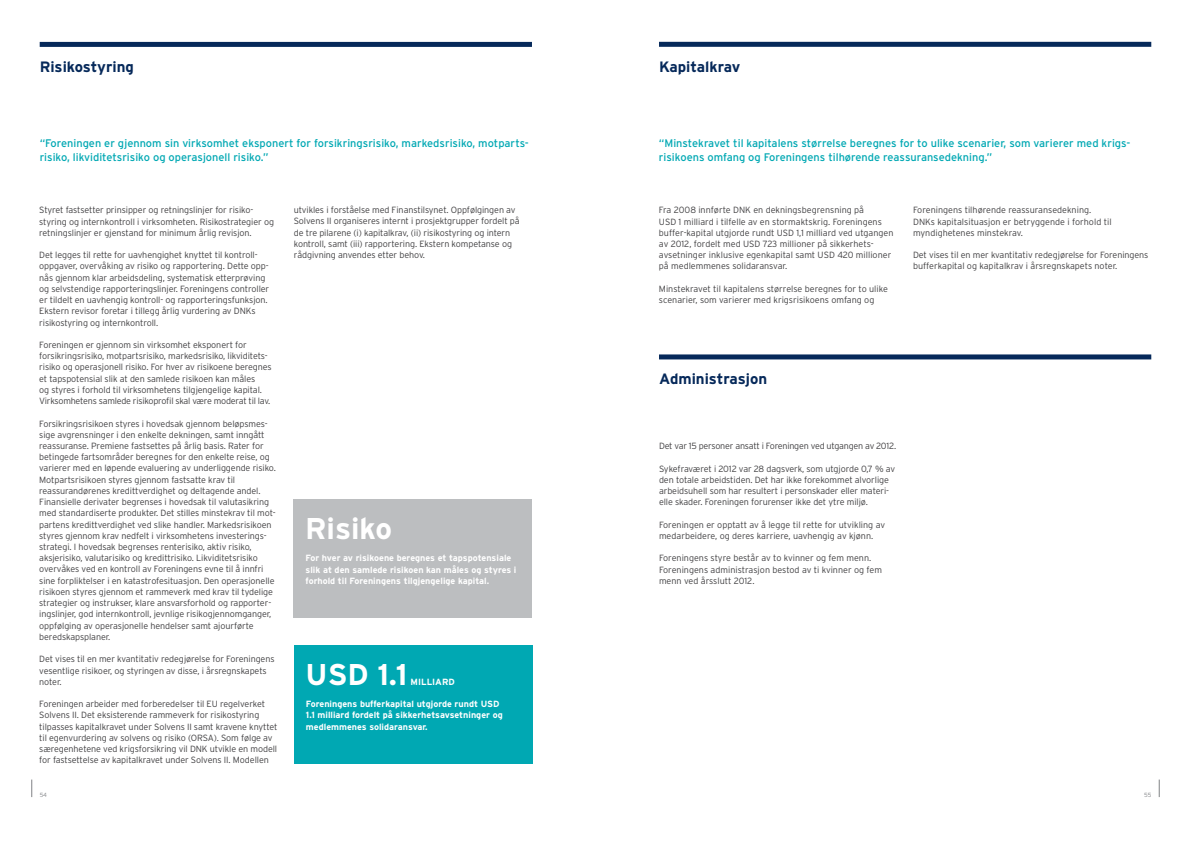
<style>
.page{position:relative;width:1191px;height:842px;background:#fff}
.page>*{position:absolute;margin:0;border:0;box-sizing:border-box;transform-origin:0 0}
.t1{font:700 30px "Interstate";color:#fff}
.t2{font:700 15px "Interstate";color:#06295a}
.t3{font:11px/13.2px "Interstate";color:#00a8b3}
.t4{font:300 9px/11.2px "Interstate";letter-spacing:-.01em;color:#414042}
.t5{font:700 9px/11.2px "Interstate";color:#fff}
.t6{font:300 6px "Interstate";color:#808285}
</style>
<div class="page">
<div style="left:294px;top:645px;width:238px;height:118px;background:#00a8b3"></div>
<div style="left:659px;top:354px;width:492px;height:5px;background:#06295a"></div>
<div style="left:294px;top:499px;width:238px;height:118px;background:#bcbec0"></div>
<div style="left:40px;top:42px;width:492px;height:5px;background:#06295a"></div>
<svg style="left:31px;top:779px;width:1px;height:18px"></svg>
<div style="left:659px;top:42px;width:492px;height:5px;background:#06295a"></div>
<svg style="left:1159px;top:779px;width:1px;height:18px"></svg>
<h2 class="t2" style="left:40px;top:58px;width:96px">Risikostyring</h2>
<h2 class="t2" style="left:659px;top:58px;width:83px">Kapitalkrav</h2>
<p class="t3" style="left:40px;top:137px;width:491px">“Foreningen er gjennom sin virksomhet eksponert for forsikringsrisiko, markedsrisiko, motparts&shy;risiko, likviditetsrisiko og operasjonell risiko.”</p>
<p class="t3" style="left:659px;top:137px;width:473px">“Minstekravet til kapitalens størrelse beregnes for to ulike scenarier, som varierer med krigs&shy;risikoens omfang og Foreningens tilhørende reassuransedekning.”</p>
<p class="t4" style="left:39px;top:204px;width:236px">Styret fastsetter prinsipper og retningslinjer for risiko&shy;styring og internkontroll i virksomheten. Risikostrategier og retningslinjer er gjenstand for minimum årlig revisjon.</p>
<p class="t4" style="left:39px;top:249px;width:231px">Det legges til rette for uavhengighet knyttet til kontroll&shy;oppgaver, overvåking av risiko og rapportering. Dette opp&shy;nås gjennom klar arbeidsdeling, systematisk etterprøving og selvstendige rapporteringslinjer. Foreningens controller er tildelt en uavhengig kontroll- og rapporteringsfunksjon.<br>Ekstern revisor foretar i tillegg årlig vurdering av DNKs risikostyring og internkontroll.</p>
<p class="t4" style="left:39px;top:339px;width:234px">Foreningen er gjennom sin virksomhet eksponert for forsikringsrisiko, motpartsrisiko, markedsrisiko, likviditets&shy;risiko og operasjonell risiko. For hver av risikoene beregnes et tapspotensial slik at den samlede risikoen kan måles<br>og styres i forhold til virksomhetens tilgjengelige kapital.<br>Virksomhetens samlede risikoprofil skal være moderat til lav.</p>
<p class="t4" style="left:39px;top:418px;width:238px">Forsikringsrisikoen styres i hovedsak gjennom beløpsmes&shy;sige avgrensninger i den enkelte dekningen, samt inngått reassuranse. Premiene fastsettes på årlig basis. Rater for betingede fartsområder beregnes for den enkelte reise, og varierer med en løpende evaluering av underliggende risiko.<br>Motpartsrisikoen styres gjennom fastsatte krav til reassurandørenes kredittverdighet og deltagende andel.<br>Finansielle derivater begrenses i hovedsak til valutasikring med standardiserte produkter. Det stilles minstekrav til mot&shy;partens kredittverdighet ved slike handler. Markedsrisikoen styres gjennom krav nedfelt i virksomhetens investerings&shy;strategi. I hovedsak begrenses renterisiko, aktiv risiko, aksjerisiko, valutarisiko og kredittrisiko. Likviditetsrisiko overvåkes ved en kontroll av Foreningens evne til å innfri sine forpliktelser i en katastrofesituasjon. Den operasjonelle risikoen styres gjennom et rammeverk med krav til tydelige strategier og instrukser, klare ansvarsforhold og rapporter&shy;ingslinjer, god internkontroll, jevnlige risikogjennomganger, oppfølging av operasjonelle hendelser samt ajourførte beredskapsplaner.</p>
<p class="t4" style="left:39px;top:653px;width:237px">Det vises til en mer kvantitativ redegjørelse for Foreningens vesentlige risikoer, og styringen av disse, i årsregnskapets noter.</p>
<p class="t4" style="left:39px;top:698px;width:240px">Foreningen arbeider med forberedelser til EU regelverket Solvens II. Det eksisterende rammeverk for risikostyring tilpasses kapitalkravet under Solvens II samt kravene knyttet til egenvurdering av solvens og risiko (ORSA). Som følge av særegenhetene ved krigsforsikring vil DNK utvikle en modell for fastsettelse av kapitalkravet under Solvens II. Modellen</p>
<p class="t4" style="left:294px;top:204px;width:227px">utvikles i forståelse med Finanstilsynet. Oppfølgingen av Solvens II organiseres internt i prosjektgrupper fordelt på de tre pilarene (i) kapitalkrav, (ii) risikostyring og intern kontroll, samt (iii) rapportering. Ekstern kompetanse og rådgivning anvendes etter behov.</p>
<h1 class="t1" style="left:305px;top:512px;width:88px">Risiko</h1>
<p class="t5" style="left:305px;top:552px;width:212px">For hver av risikoene beregnes et tapspotensiale slik at den samlede risikoen kan måles og styres i forhold til Foreningens tilgjengelige kapital.</p>
<h1 class="t1" style="left:305px;top:657px;width:103px">USD 1.1</h1>
<p class="t5" style="left:410px;top:676px;width:46px">MILLIARD</p>
<p class="t5" style="left:306px;top:698px;width:198px">Foreningens bufferkapital utgjorde rundt USD<br>1.1 milliard fordelt på sikkerhetsavsetninger og medlemmenes solidaransvar.</p>
<p class="t4" style="left:659px;top:204px;width:236px">Fra 2008 innførte DNK en dekningsbegrensning på<br>USD 1 milliard i tilfelle av en stormaktskrig. Foreningens buffer-kapital utgjorde rundt USD 1,1 milliard ved utgangen av 2012, fordelt med USD 723 millioner på sikkerhets&shy;avsetninger inklusive egenkapital samt USD 420 millioner på medlemmenes solidaransvar.</p>
<p class="t4" style="left:659px;top:283px;width:230px">Minstekravet til kapitalens størrelse beregnes for to ulike scenarier, som varierer med krigsrisikoens omfang og</p>
<p class="t4" style="left:913px;top:204px;width:200px">Foreningens tilhørende reassuransedekning.<br>DNKs kapitalsituasjon er betryggende i forhold til myndighetenes minstekrav.</p>
<p class="t4" style="left:913px;top:249px;width:237px">Det vises til en mer kvantitativ redegjørelse for Foreningens bufferkapital og kapitalkrav i årsregnskapets noter.</p>
<h2 class="t2" style="left:659px;top:370px;width:110px">Administrasjon</h2>
<p class="t4" style="left:659px;top:440px;width:239px">Det var 15 personer ansatt i Foreningen ved utgangen av 2012.</p>
<p class="t4" style="left:659px;top:463px;width:238px">Sykefraværet i 2012 var 28 dagsverk, som utgjorde 0,7 % av den totale arbeidstiden. Det har ikke forekommet alvorlige arbeidsuhell som har resultert i personskader eller materi&shy;elle skader. Foreningen forurenser ikke det ytre miljø.</p>
<p class="t4" style="left:659px;top:519px;width:227px">Foreningen er opptatt av å legge til rette for utvikling av medarbeidere, og deres karriere, uavhengig av kjønn.</p>
<p class="t4" style="left:659px;top:552px;width:224px">Foreningens styre består av to kvinner og fem menn.<br>Foreningens administrasjon bestod av ti kvinner og fem menn ved årsslutt 2012.</p>
<p class="t6" style="left:40px;top:792px;width:9px">54</p>
<p class="t6" style="left:1144px;top:792px;width:9px">55</p>
</div>
